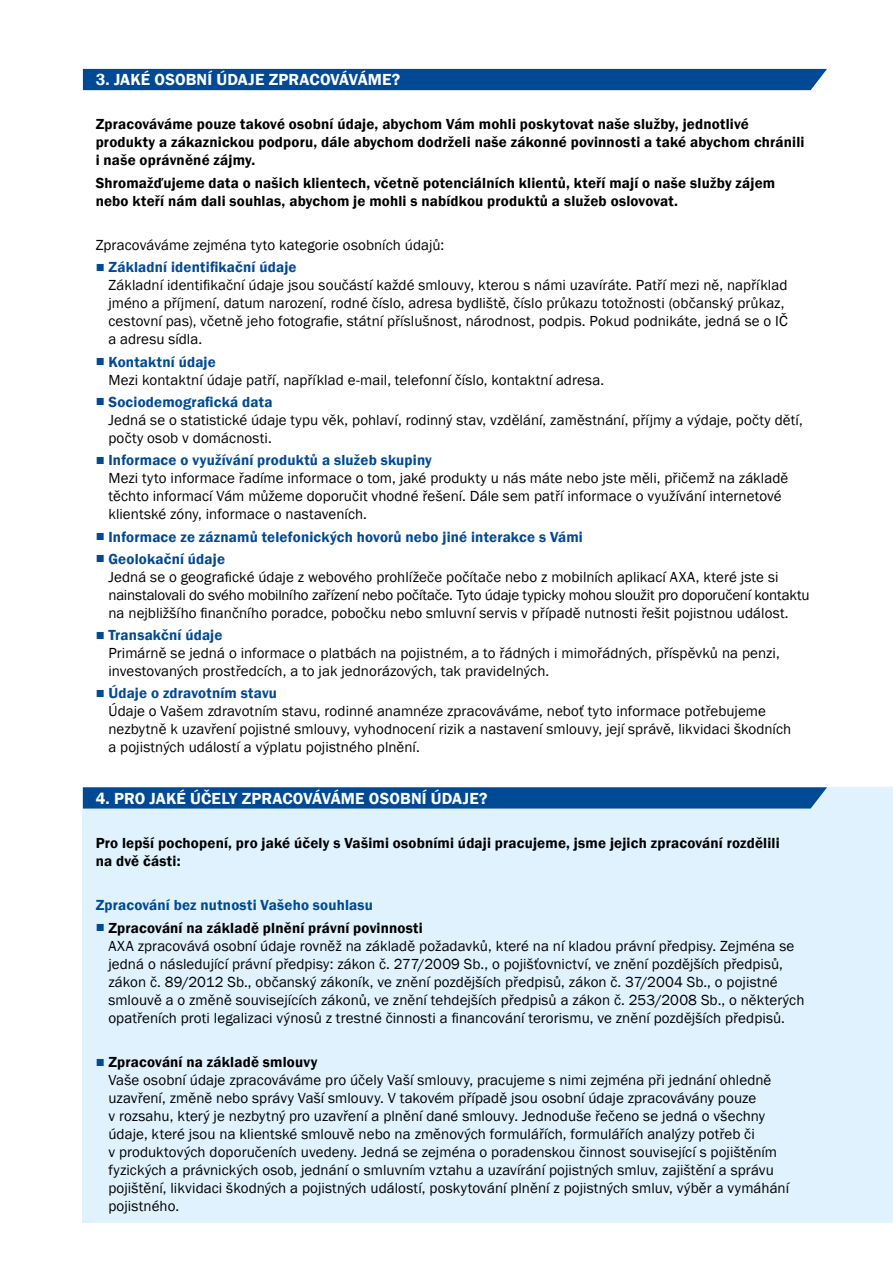
<style>
.page{position:relative;width:893px;height:1263px;background:#fff}
.page>*{position:absolute;margin:0;border:0;box-sizing:border-box;transform-origin:0 0}
.text_lišta{font:600 16.5px "Franklin Gothic";letter-spacing:.01em;color:#fff}
.bezny_text_doleva{font:15px/18px "Franklin Gothic";letter-spacing:.005em;color:#000}
.bezny_text_doleva-2{font:600 15px/18px "Franklin Gothic";letter-spacing:.01em;color:#000}
.bezny_text_podbarven{font:600 15px/18px "Franklin Gothic";letter-spacing:.01em;color:#000}
.bezny_text_podbarven-2{font:600 15px "Franklin Gothic";letter-spacing:.01em;color:#004994}
.s1{font-weight:600;color:#004994}
.s2{font-weight:600}
</style>
<div class="page">
<div style="left:83px;top:787px;width:810px;height:90px;background:#dff2fd"></div>
<div style="left:83px;top:850px;width:810px;height:72px;background:#dff2fd"></div>
<div style="left:83px;top:918px;width:810px;height:116px;background:#dff2fd"></div>
<div style="left:83px;top:984px;width:810px;height:72px;background:#dff2fd"></div>
<div style="left:83px;top:1052px;width:810px;height:170px;background:#dff2fd"></div>
<div style="left:83px;top:69px;width:744px;height:21px;background:#004994"></div>
<div style="left:83px;top:787px;width:744px;height:21px;background:#004994"></div>
<p class="text_lišta" style="left:96px;top:70px;width:306px">3. JAKÉ OSOBNÍ ÚDAJE ZPRACOVÁVÁME?</p>
<p class="bezny_text_doleva-2" style="left:96px;top:116px;width:710px">Zpracováváme pouze takové osobní údaje, abychom Vám mohli poskytovat naše služby, jednotlivé produkty a zákaznickou podporu, dále abychom dodrželi naše zákonné povinnosti a také abychom chránili i naše oprávněné zájmy.</p>
<p class="bezny_text_doleva-2" style="left:96px;top:174px;width:681px">Shromažďujeme data o našich klientech, včetně potenciálních klientů, kteří mají o naše služby zájem nebo kteří nám dali souhlas, abychom je mohli s nabídkou produktů a služeb oslovovat.</p>
<p class="bezny_text_doleva" style="left:96px;top:236px;width:350px">Zpracováváme zejména tyto kategorie osobních údajů:</p>
<p class="bezny_text_doleva" style="left:108px;top:259px;width:681px;text-indent:-13px"><span class="s1">■ Základní identifikační údaje<br></span>Základní identifikační údaje jsou součástí každé smlouvy, kterou s námi uzavíráte. Patří mezi ně, například jméno a příjmení, datum narození, rodné číslo, adresa bydliště, číslo průkazu totožnosti (občanský průkaz, cestovní pas), včetně jeho fotografie, státní příslušnost, národnost, podpis. Pokud podnikáte, jedná se o IČ a adresu sídla.</p>
<p class="bezny_text_doleva" style="left:108px;top:353px;width:497px;text-indent:-13px"><span class="s1">■ Kontaktní údaje<br></span>Mezi kontaktní údaje patří, například e-mail, telefonní číslo, kontaktní adresa.</p>
<p class="bezny_text_doleva" style="left:108px;top:393px;width:696px;text-indent:-13px"><span class="s1">■ Sociodemografická data<br></span>Jedná se o statistické údaje typu věk, pohlaví, rodinný stav, vzdělání, zaměstnání, příjmy a výdaje, počty dětí, počty osob v domácnosti.</p>
<p class="bezny_text_doleva" style="left:108px;top:452px;width:681px;text-indent:-13px"><span class="s1">■ Informace o využívání produktů a služeb skupiny<br></span>Mezi tyto informace řadíme informace o tom, jaké produkty u nás máte nebo jste měli, přičemž na základě těchto informací Vám můžeme doporučit vhodné řešení. Dále sem patří informace o využívání internetové klientské zóny, informace o nastaveních.</p>
<p class="bezny_text_podbarven-2" style="left:96px;top:527px;width:489px">■ Informace ze záznamů telefonických hovorů nebo jiné interakce s Vámi</p>
<p class="bezny_text_doleva" style="left:108px;top:550px;width:703px;text-indent:-13px"><span class="s1">■ Geolokační údaje<br></span>Jedná se o geografické údaje z webového prohlížeče počítače nebo z mobilních aplikací AXA, které jste si nainstalovali do svého mobilního zařízení nebo počítače. Tyto údaje typicky mohou sloužit pro doporučení kontaktu na nejbližšího finančního poradce, pobočku nebo smluvní servis v případě nutnosti řešit pojistnou událost.</p>
<p class="bezny_text_doleva" style="left:108px;top:626px;width:673px;text-indent:-13px"><span class="s1">■ Transakční údaje<br></span>Primárně se jedná o informace o platbách na pojistném, a to řádných i mimořádných, příspěvků na penzi, investovaných prostředcích, a to jak jednorázových, tak pravidelných.</p>
<p class="bezny_text_doleva" style="left:108px;top:685px;width:684px;text-indent:-13px"><span class="s1">■ Údaje o zdravotním stavu<br></span>Údaje o Vašem zdravotním stavu, rodinné anamnéze zpracováváme, neboť tyto informace potřebujeme nezbytně k uzavření pojistné smlouvy, vyhodnocení rizik a nastavení smlouvy, její správě, likvidaci škodních a pojistných událostí a výplatu pojistného plnění.</p>
<p class="text_lišta" style="left:96px;top:788px;width:393px">4. PRO JAKÉ ÚČELY ZPRACOVÁVÁME OSOBNÍ ÚDAJE?</p>
<p class="bezny_text_podbarven" style="left:96px;top:834px;width:685px">Pro lepší pochopení, pro jaké účely s Vašimi osobními údaji pracujeme, jsme jejich zpracování rozdělili na dvě části:</p>
<p class="bezny_text_podbarven-2" style="left:96px;top:896px;width:279px">Zpracování bez nutnosti Vašeho souhlasu</p>
<p class="bezny_text_doleva" style="left:108px;top:919px;width:697px;text-indent:-13px"><span class="s1">■</span> <span class="s2">Zpracování na základě plnění právní povinnosti<br></span>AXA zpracovává osobní údaje rovněž na základě požadavků, které na ní kladou právní předpisy. Zejména se jedná o následující právní předpisy: zákon č. 277/2009 Sb., o pojišťovnictví, ve znění pozdějších předpisů, zákon č. 89/2012 Sb., občanský zákoník, ve znění pozdějších předpisů, zákon č. 37/2004 Sb., o pojistné smlouvě a o změně souvisejících zákonů, ve znění tehdejších předpisů a zákon č. 253/2008 Sb., o některých opatřeních proti legalizaci výnosů z trestné činnosti a financování terorismu, ve znění pozdějších předpisů.</p>
<p class="bezny_text_doleva" style="left:108px;top:1053px;width:682px;text-indent:-13px"><span class="s1">■</span> <span class="s2">Zpracování na základě smlouvy<br></span>Vaše osobní údaje zpracováváme pro účely Vaší smlouvy, pracujeme s nimi zejména při jednání ohledně uzavření, změně nebo správy Vaší smlouvy. V takovém případě jsou osobní údaje zpracovávány pouze<br>v rozsahu, který je nezbytný pro uzavření a plnění dané smlouvy. Jednoduše řečeno se jedná o všechny údaje, které jsou na klientské smlouvě nebo na změnových formulářích, formulářích analýzy potřeb či<br>v produktových doporučeních uvedeny. Jedná se zejména o poradenskou činnost související s pojištěním fyzických a právnických osob, jednání o smluvním vztahu a uzavírání pojistných smluv, zajištění a správu pojištění, likvidaci škodných a pojistných událostí, poskytování plnění z pojistných smluv, výběr a vymáhání pojistného.</p>
</div>
